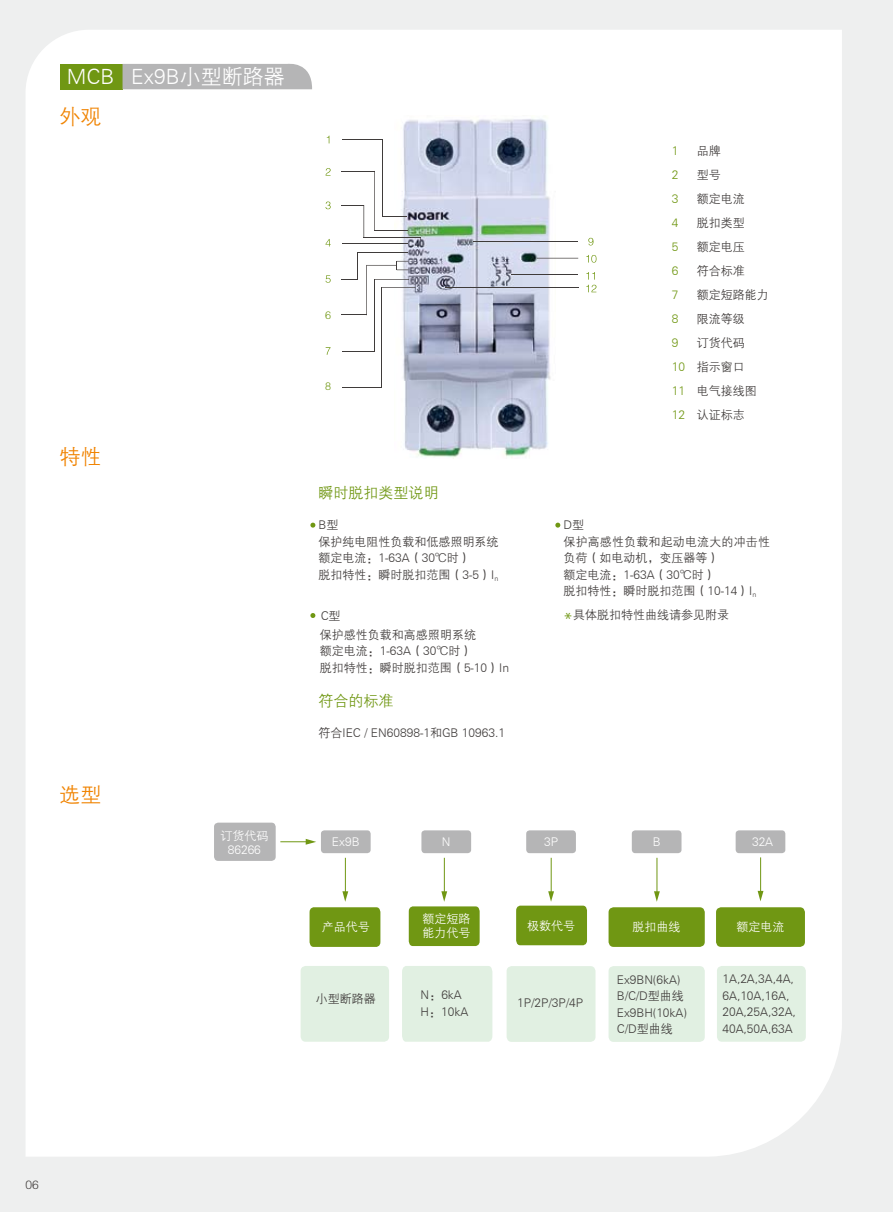
<style>
.page{position:relative;width:893px;height:1212px;background:#eeefef}
.page>*{position:absolute;margin:0;border:0;box-sizing:border-box;transform-origin:0 0}
.t1{font:300 21px "Zurich BT";color:#fff}
.t2{font:21px "FZZDXJW GB1 0";color:#f08300}
.t3{font:300 18px "Zurich BT";color:#709713}
.t4{font:15px "FZZDXJW GB1 0";color:#709713}
.t5{font:12px/24px "FZZDXJW GB1 0";color:#3f3b3a}
.t6{font:300 12px/16.5px "Zurich BT";color:#3f3b3a}
.t7{font:12px/14.4px "FZZDXJW GB1 0";color:#fff}
.t8{font:300 12px "Zurich BT";color:#fff}
.t9{font:300 12px/24px "Zurich BT";color:#709713}
.t10{font:10.8px "FZZDXJW GB1 0";color:#709713}
.s1{font-family:"FZZDXJW GB1 0";font-weight:400}
.s2{font-family:"Zurich BT";font-weight:300}
</style>
<div class="page">
<div style="left:26px;top:30px;width:816px;height:1127px;background:#fff"></div>
<img style="left:394px;top:115px;width:161px;height:387px">
<div style="left:60px;top:64px;width:63px;height:25px;background:#709713"></div>
<svg style="left:123px;top:61px;width:189px;height:28px;background:#bebebe"></svg>
<svg style="left:310px;top:523px;width:5px;height:5px"></svg>
<svg style="left:310px;top:613px;width:5px;height:5px"></svg>
<svg style="left:555px;top:523px;width:5px;height:5px"></svg>
<hr style="left:345px;top:858px;width:1px;height:35px;background:#709713">
<hr style="left:444px;top:858px;width:1px;height:35px;background:#709713">
<hr style="left:551px;top:858px;width:1px;height:35px;background:#709713">
<hr style="left:657px;top:858px;width:1px;height:35px;background:#709713">
<hr style="left:760px;top:857px;width:1px;height:35px;background:#709713">
<svg style="left:654px;top:891px;width:6px;height:11px"></svg>
<svg style="left:758px;top:891px;width:5px;height:10px"></svg>
<div style="left:214px;top:823px;width:62px;height:38px;background:#b5b5b6;border-radius:4px"></div>
<div style="left:321px;top:830px;width:50px;height:23px;background:#b5b5b6;border-radius:3px"></div>
<svg style="left:310px;top:891px;width:70px;height:56px;background:#99b456"></svg>
<div style="left:402px;top:966px;width:90px;height:76px;background:#e1f0e2"></div>
<div style="left:507px;top:966px;width:88px;height:76px;background:#e1f0e2;border-radius:5px"></div>
<div style="left:609px;top:966px;width:96px;height:76px;background:#e1f0e2;border-radius:5px"></div>
<div style="left:717px;top:966px;width:89px;height:76px;background:#e1f0e2;border-radius:5px"></div>
<div style="left:609px;top:907px;width:96px;height:40px;background:#709713;border-radius:5px"></div>
<div style="left:716px;top:907px;width:89px;height:40px;background:#709713;border-radius:5px"></div>
<div style="left:421px;top:830px;width:50px;height:23px;background:#b5b5b6;border-radius:3px"></div>
<div style="left:526px;top:830px;width:50px;height:23px;background:#b5b5b6;border-radius:3px"></div>
<div style="left:632px;top:830px;width:49px;height:23px;background:#b5b5b6;border-radius:3px"></div>
<div style="left:736px;top:830px;width:49px;height:23px;background:#b5b5b6;border-radius:3px"></div>
<svg style="left:280px;top:839px;width:36px;height:6px"></svg>
<div style="left:301px;top:966px;width:88px;height:76px;background:#e1f0e2;border-radius:5px"></div>
<hr style="left:342px;top:243px;width:65px;height:1px;background:#3f3b3a">
<hr style="left:374px;top:279px;width:35px;height:1px;background:#3f3b3a">
<svg style="left:383px;top:216px;width:24px;height:1px"></svg>
<hr style="left:374px;top:230px;width:33px;height:1px;background:#3f3b3a">
<hr style="left:358px;top:252px;width:49px;height:1px;background:#3f3b3a">
<svg style="left:397px;top:261px;width:11px;height:9px"></svg>
<hr style="left:367px;top:265px;width:30px;height:1px;background:#3f3b3a">
<hr style="left:381px;top:287px;width:34px;height:1px;background:#3f3b3a">
<hr style="left:363px;top:237px;width:58px;height:1px;background:#3f3b3a">
<hr style="left:382px;top:139px;width:1px;height:78px;background:#3f3b3a">
<hr style="left:342px;top:139px;width:41px;height:1px;background:#3f3b3a">
<hr style="left:374px;top:171px;width:1px;height:60px;background:#3f3b3a">
<hr style="left:342px;top:171px;width:33px;height:1px;background:#3f3b3a">
<hr style="left:363px;top:205px;width:1px;height:33px;background:#3f3b3a">
<svg style="left:342px;top:205px;width:21px;height:1px"></svg>
<hr style="left:381px;top:287px;width:1px;height:100px;background:#3f3b3a">
<hr style="left:342px;top:387px;width:39px;height:1px;background:#3f3b3a">
<hr style="left:374px;top:279px;width:1px;height:73px;background:#3f3b3a">
<hr style="left:342px;top:351px;width:32px;height:1px;background:#3f3b3a">
<hr style="left:366px;top:265px;width:1px;height:50px;background:#3f3b3a">
<svg style="left:342px;top:315px;width:25px;height:1px"></svg>
<svg style="left:327px;top:136px;width:2px;height:7px"></svg>
<svg style="left:326px;top:168px;width:5px;height:8px"></svg>
<svg style="left:325px;top:202px;width:6px;height:7px"></svg>
<svg style="left:325px;top:239px;width:6px;height:7px"></svg>
<svg style="left:326px;top:275px;width:5px;height:8px"></svg>
<svg style="left:326px;top:347px;width:4px;height:8px"></svg>
<svg style="left:342px;top:252px;width:17px;height:28px"></svg>
<svg style="left:588px;top:238px;width:5px;height:7px"></svg>
<svg style="left:586px;top:255px;width:10px;height:8px"></svg>
<svg style="left:586px;top:272px;width:10px;height:20px"></svg>
<hr style="left:511px;top:274px;width:67px;height:1px;background:#3f3b3a">
<hr style="left:474px;top:242px;width:104px;height:1px;background:#3f3b3a">
<hr style="left:445px;top:287px;width:133px;height:1px;background:#3f3b3a">
<hr style="left:537px;top:258px;width:41px;height:1px;background:#3f3b3a">
<svg style="left:409px;top:891px;width:71px;height:55px;background:#98b455"></svg>
<svg style="left:516px;top:891px;width:71px;height:54px;background:#96b252"></svg>
<h1 class="t1" style="left:67px;top:64px;width:219px">MCB Ex9B<span class="s1">小型断路器</span></h1>
<h1 class="t2" style="left:60px;top:106px;width:43px">外观</h1>
<h1 class="t2" style="left:60px;top:446px;width:43px">特性</h1>
<h1 class="t2" style="left:60px;top:784px;width:43px">选型</h1>
<p class="t7" style="left:220px;top:829px;width:49px">订货代码</p>
<p class="t8" style="left:228px;top:843px;width:35px">86266</p>
<p class="t10" style="left:325px;top:309px;width:7px">6</p>
<p class="t10" style="left:325px;top:381px;width:7px">8</p>
<p class="t4" style="left:319px;top:484px;width:121px">瞬时脱扣类型说明</p>
<p class="t6" style="left:319px;top:516px;width:21px">B<span class="s1">型</span></p>
<p class="t5" style="left:319px;top:533px;width:181px;line-height:16.5px">保护纯电阻性负载和低感照明系统额定电流：<span class="s2">1-63A</span>（<span class="s2">30</span>℃时）<br>脱扣特性：瞬时脱扣范围（<span class="s2">3-5</span>）<span class="s2">I</span><sub>n</sub></p>
<p class="t6" style="left:321px;top:608px;width:21px">C<span class="s1">型</span></p>
<p class="t5" style="left:320px;top:626px;width:191px;line-height:16.5px">保护感性负载和高感照明系统<br>额定电流：<span class="s2">1-63A</span>（<span class="s2">30</span>℃时）<br>脱扣特性：瞬时脱扣范围（<span class="s2">5-10</span>）<span class="s2">In</span></p>
<p class="t4" style="left:319px;top:692px;width:76px">符合的标准</p>
<p class="t6" style="left:319px;top:724px;width:188px"><span class="s1">符合</span>IEC / EN60898-1<span class="s1">和</span>GB 10963.1</p>
<p class="t9" style="left:672px;top:138px;width:15px">1<br>2<br>3<br>4<br>5<br>6<br>7<br>8<br>9<br>10<br>11<br>12</p>
<p class="t5" style="left:697px;top:139px;width:74px">品牌<br>型号<br>额定电流<br>脱扣类型<br>额定电压<br>符合标准<br>额定短路能力限流等级<br>订货代码<br>指示窗口<br>电气接线图认证标志</p>
<p class="t6" style="left:563px;top:516px;width:22px">D<span class="s1">型</span></p>
<p class="t5" style="left:563px;top:533px;width:208px;line-height:16.5px">保护高感性负载和起动电流大的冲击性负荷（如电动机，变压器等）<br>额定电流：<span class="s2">1-63A</span>（<span class="s2">30</span>℃时）<br>脱扣特性：瞬时脱扣范围（<span class="s2">10-14</span>）<span class="s2">I</span><sub>n</sub></p>
<p class="t5" style="left:573px;top:603px;width:157px">具体脱扣特性曲线请参见附录</p>
<h2 class="t3" style="left:563px;top:608px;width:11px">*</h2>
<p class="t8" style="left:332px;top:834px;width:29px">Ex9B</p>
<p class="t8" style="left:442px;top:834px;width:10px">N</p>
<p class="t8" style="left:544px;top:834px;width:15px">3P</p>
<p class="t8" style="left:653px;top:834px;width:9px">B</p>
<p class="t8" style="left:752px;top:834px;width:23px">32A</p>
<p class="t7" style="left:322px;top:920px;width:49px">产品代号</p>
<p class="t7" style="left:422px;top:912px;width:49px">额定短路能力代号</p>
<p class="t7" style="left:527px;top:919px;width:49px">极数代号</p>
<p class="t7" style="left:633px;top:920px;width:49px">脱扣曲线</p>
<p class="t7" style="left:736px;top:920px;width:49px">额定电流</p>
<p class="t5" style="left:316px;top:987px;width:61px">小型断路器</p>
<p class="t6" style="left:421px;top:987px;width:49px">N<span class="s1">：</span>6kA<br>H<span class="s1">：</span>10kA</p>
<p class="t6" style="left:517px;top:994px;width:67px">1P/2P/3P/4P</p>
<p class="t6" style="left:617px;top:971px;width:71px">Ex9BN(6kA)<br>B/C/D<span class="s1">型曲线<br></span>Ex9BH(10kA)<br>C/D<span class="s1">型曲线</span></p>
<p class="t6" style="left:722px;top:971px;width:75px">1A,2A,3A,4A,<br>6A,10A,16A,<br>20A,25A,32A,<br>40A,50A,63A</p>
<p class="t5" style="left:26px;top:1173px;width:15px">06</p>
</div>
